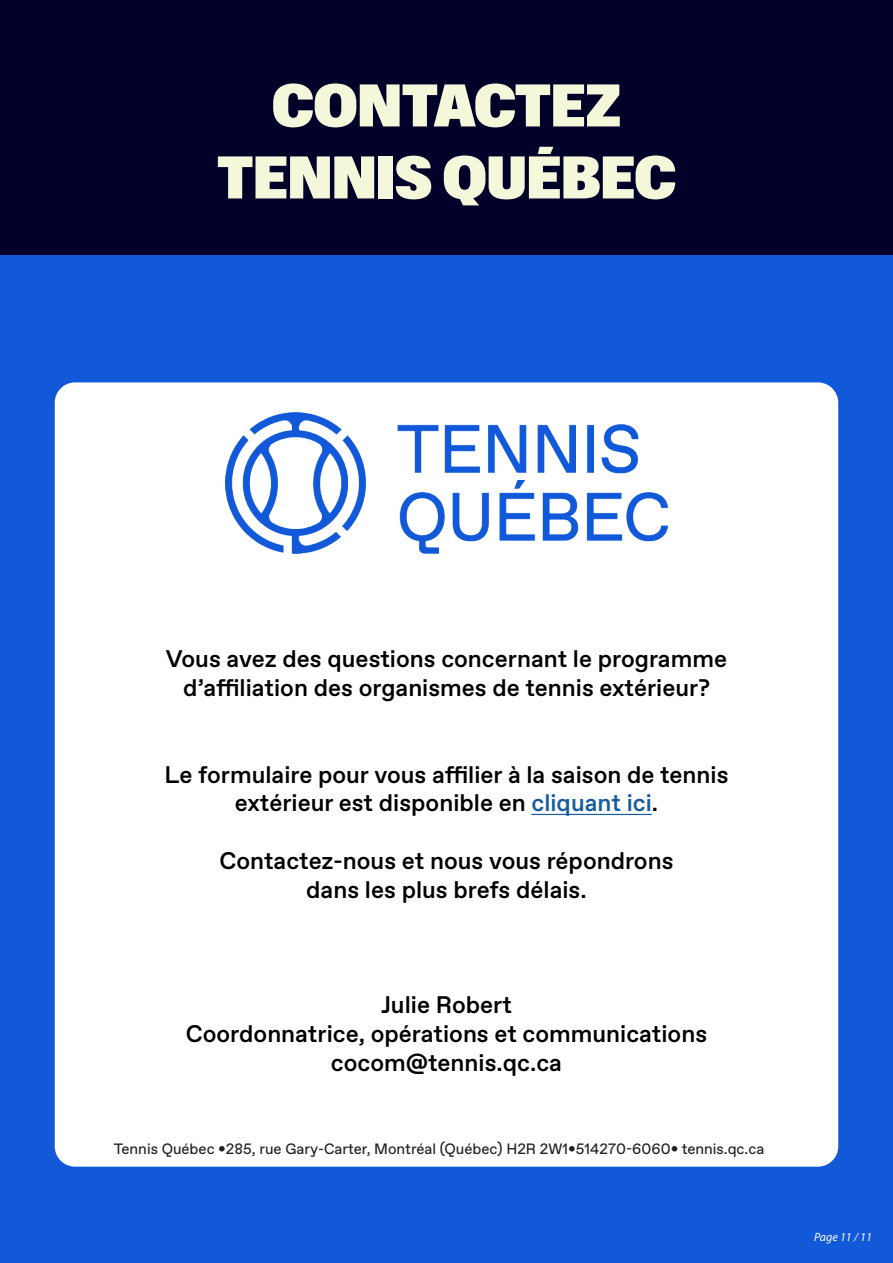
<style>
.page{position:relative;width:893px;height:1263px;background:#fff}
.page>*{position:absolute;margin:0;border:0;box-sizing:border-box;transform-origin:0 0}
.t1{font:semi-condensed 60px "ABC Gravity";color:#f4f7d9}
.t2{font:500 24px "ABC Favorit";color:#000001}
.t3{font:15px "ABC Favorit";color:#231f20}
.t4{font:italic 12px "Myriad Pro";color:#fff}
.s1{color:#175d9e}
</style>
<div class="page">
<div style="left:1px;top:0;width:892px;height:256px;background:#000029"></div>
<div style="left:1px;top:256px;width:892px;height:1007px;background:#1259da"></div>
<div style="left:55px;top:382px;width:783px;height:785px;background:#fff;border-radius:20px"></div>
<hr style="left:531px;top:814px;width:121px;height:1px;background:#175d9e">
<img style="left:225px;top:413px;width:442px;height:141px">
<p class="t1" style="left:272px;top:72px;width:350px">CONTACTEZ</p>
<p class="t1" style="left:217px;top:144px;width:460px">TENNIS QUÉBEC</p>
<p class="t2" style="left:166px;top:643px;width:563px">Vous avez des questions concernant le programme</p>
<p class="t2" style="left:183px;top:672px;width:528px">d’affiliation des organismes de tennis extérieur?</p>
<p class="t2" style="left:164px;top:758px;width:566px">Le formulaire pour vous affilier à la saison de tennis</p>
<p class="t2" style="left:235px;top:787px;width:425px">extérieur est disponible en <span class="s1">cliquant ici</span>.</p>
<p class="t2" style="left:219px;top:844px;width:456px">Contactez-nous et nous vous répondrons</p>
<p class="t2" style="left:306px;top:873px;width:282px">dans les plus brefs délais.</p>
<p class="t2" style="left:381px;top:988px;width:132px">Julie Robert</p>
<p class="t2" style="left:186px;top:1017px;width:523px">Coordonnatrice, opérations et communications</p>
<p class="t2" style="left:331px;top:1046px;width:233px">cocom@tennis.qc.ca</p>
<p class="t3" style="left:114px;top:1139px;width:652px">Tennis Québec •285, rue Gary-Carter, Montréal (Québec) H2R 2W1•514270-6060• tennis.qc.ca</p>
<p class="t4" style="left:814px;top:1229px;width:59px">Page 11 / 11</p>
</div>
